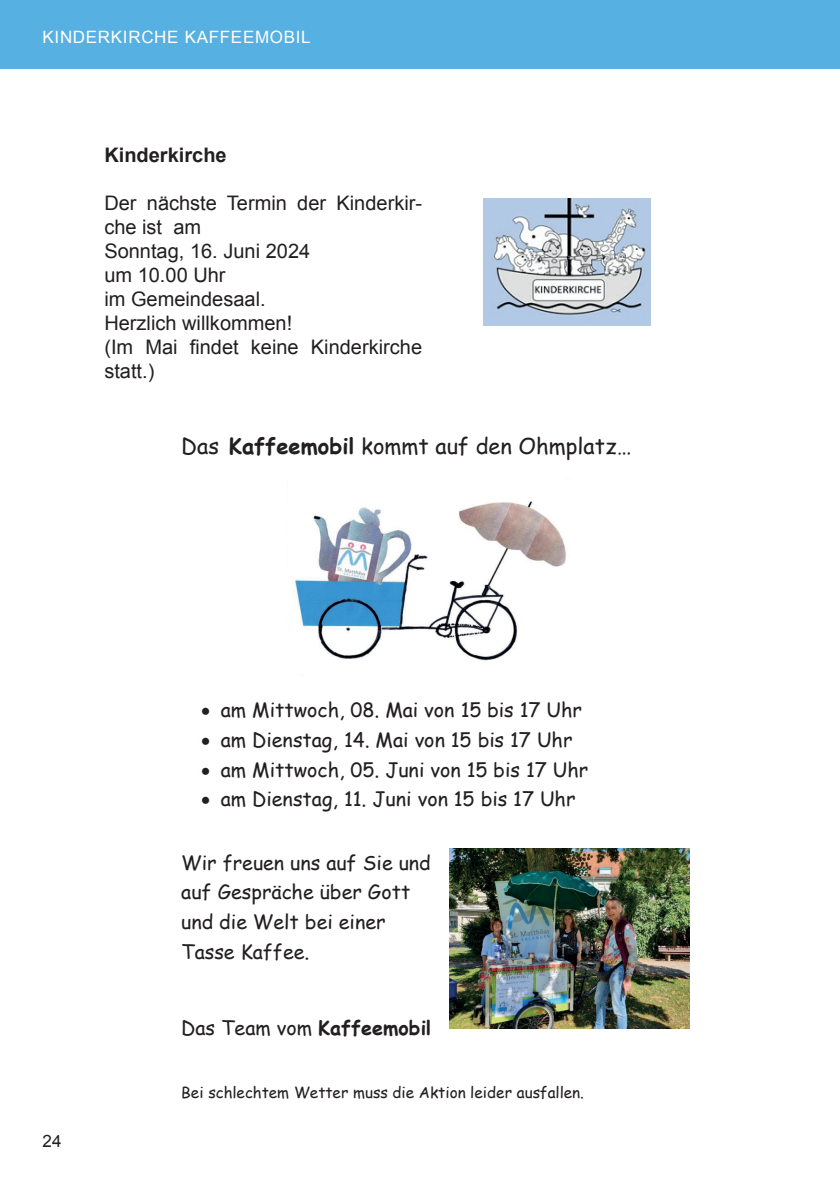
<style>
.page{position:relative;width:840px;height:1191px;background:#fff}
.page>*{position:absolute;margin:0;border:0;box-sizing:border-box;transform-origin:0 0}
.t1{font:21.8px "Comic Sans MS";color:#231f20}
.t2{font:20px/24px "Arial";color:#231f20}
.t3{font:700 20px "Arial";color:#231f20}
.t4{font:19.6px/29.6px "Comic Sans MS";color:#231f20}
.t5{font:700 19.6px "Comic Sans MS";color:#231f20}
.t6{font:17px "Arial";letter-spacing:.04em;color:#fff}
.t7{font:17px "Arial";color:#231f20}
.t8{font:15.4px "Comic Sans MS";color:#231f20}
.s1{font-weight:700}
.s2{font-weight:400}
</style>
<div class="page">
<img style="left:294px;top:501px;width:273px;height:160px">
<img style="left:449px;top:849px;width:240px;height:180px">
<div style="left:0;top:0;width:839px;height:68px;background:#57b0e2"></div>
<img style="left:483px;top:198px;width:167px;height:127px">
<p class="t6" style="left:43px;top:25px;width:269px">KINDERKIRCHE KAFFEEMOBIL</p>
<p class="t3" style="left:104px;top:142px;width:124px">Kinderkirche</p>
<p class="t2" style="left:104px;top:191px;width:319px">Der nächste Termin der Kinderkir&shy;che ist am<br>Sonntag, 16. Juni 2024<br>um 10.00 Uhr<br>im Gemeindesaal.<br>Herzlich willkommen!<br>(Im Mai findet keine Kinderkirche statt.)</p>
<p class="t1" style="left:181px;top:430px;width:451px">Das <span class="s1">Kaffeemobil</span> kommt auf den Ohmplatz…</p>
<p class="t4" style="left:201px;top:695px;width:382px">• am Mittwoch, 08. Mai von 15 bis 17 Uhr</p>
<p class="t4" style="left:201px;top:724px;width:373px">• am Dienstag, 14. Mai von 15 bis 17 Uhr</p>
<p class="t4" style="left:201px;top:754px;width:388px">• am Mittwoch, 05. Juni von 15 bis 17 Uhr</p>
<p class="t4" style="left:201px;top:784px;width:376px">• am Dienstag, 11. Juni von 15 bis 17 Uhr</p>
<p class="t4" style="left:181px;top:847px;width:251px">Wir freuen uns auf Sie und auf Gespräche über Gott und die Welt bei einer<br>Tasse Kaffee.</p>
<p class="t5" style="left:181px;top:1013px;width:251px"><span class="s2">Das Team vom</span> Kaffeemobil</p>
<p class="t7" style="left:43px;top:1129px;width:20px">24</p>
<p class="t8" style="left:181px;top:1081px;width:404px">Bei schlechtem Wetter muss die Aktion leider ausfallen.</p>
</div>
